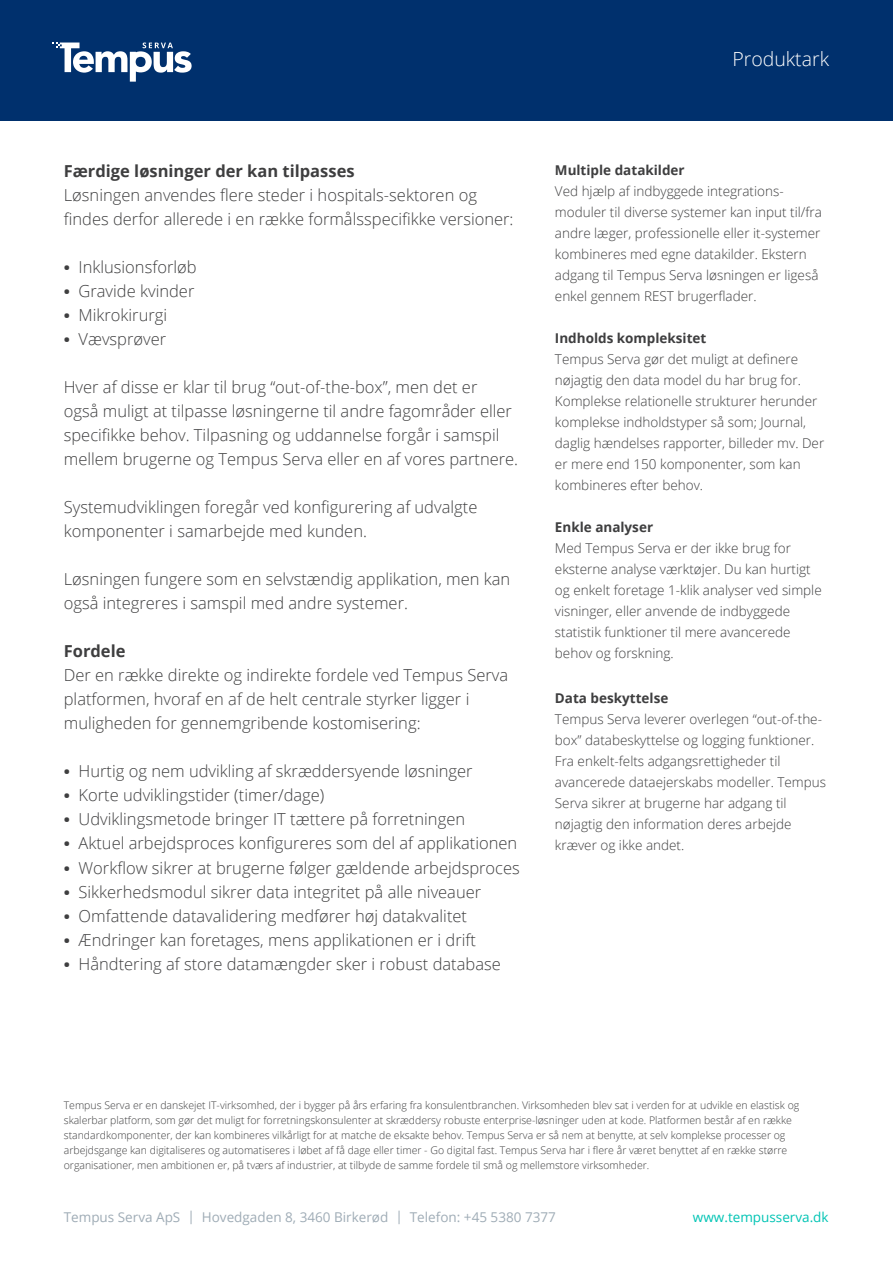
<style>
.page{position:relative;width:893px;height:1263px;background:#fff}
.page>*{position:absolute;margin:0;border:0;box-sizing:border-box;transform-origin:0 0}
.t1{font:300 19.5px "Open Sans";color:#fff}
.t2{font:300 16.5px/24px "Open Sans";color:#3e3e3f}
.t3{font:700 16.5px "Open Sans";color:#3e3e3f}
.t4{font:300 13.5px/21px "Open Sans";color:#3e3e3f}
.t5{font:700 13.5px "Open Sans";color:#3e3e3f}
.t6{font:13.5px "Open Sans";color:#9facb6}
.t7{font:13.5px "Open Sans";color:#00c4b4}
.t8{font:300 10.5px/15px "Open Sans";color:#3e3e3f}
.s1{font-weight:700;font-size:14.85px}
</style>
<div class="page">
<div style="left:0;top:0;width:893px;height:120px;background:#00306d"></div>
<svg style="left:52px;top:43px;width:140px;height:39px"></svg>
<p class="t1" style="left:732px;top:46px;width:98px">Produktark</p>
<p class="t3" style="left:64px;top:160px;width:292px">Færdige løsninger der kan tilpasses</p>
<p class="t2" style="left:64px;top:183px;width:451px">Løsningen anvendes flere steder i hospitals-sektoren og findes derfor allerede i en række formålsspecifikke versioner:</p>
<p class="t2" style="left:64px;top:255px;width:134px"><span class="s1">•</span> Inklusionsforløb</p>
<p class="t2" style="left:64px;top:279px;width:132px"><span class="s1">•</span> Gravide kvinder</p>
<p class="t2" style="left:64px;top:303px;width:105px"><span class="s1">•</span> Mikrokirurgi</p>
<p class="t2" style="left:64px;top:327px;width:104px"><span class="s1">•</span> Vævsprøver</p>
<p class="t2" style="left:64px;top:375px;width:456px">Hver af disse er klar til brug “out-of-the-box”, men det er<br>også muligt at tilpasse løsningerne til andre fagområder eller specifikke behov. Tilpasning og uddannelse forgår i samspil mellem brugerne og Tempus Serva eller en af vores partnere.</p>
<p class="t2" style="left:64px;top:495px;width:415px">Systemudviklingen foregår ved konfigurering af udvalgte komponenter i samarbejde med kunden.</p>
<p class="t2" style="left:64px;top:567px;width:448px">Løsningen fungere som en selvstændig applikation, men kan også integreres i samspil med andre systemer.</p>
<p class="t3" style="left:64px;top:640px;width:63px">Fordele</p>
<p class="t2" style="left:64px;top:663px;width:446px">Der en række direkte og indirekte fordele ved Tempus Serva platformen, hvoraf en af de helt centrale styrker ligger i muligheden for gennemgribende kostomisering:</p>
<p class="t2" style="left:64px;top:759px;width:410px"><span class="s1">•</span> Hurtig og nem udvikling af skræddersyende løsninger</p>
<p class="t2" style="left:64px;top:783px;width:262px"><span class="s1">•</span> Korte udviklingstider (timer/dage)</p>
<p class="t2" style="left:64px;top:807px;width:403px"><span class="s1">•</span> Udviklingsmetode bringer IT tættere på forretningen</p>
<p class="t2" style="left:64px;top:831px;width:455px"><span class="s1">•</span> Aktuel arbejdsproces konfigureres som del af applikationen</p>
<p class="t2" style="left:64px;top:855px;width:458px"><span class="s1">•</span> Workflow sikrer at brugerne følger gældende arbejdsproces</p>
<p class="t2" style="left:64px;top:879px;width:419px"><span class="s1">•</span> Sikkerhedsmodul sikrer data integritet på alle niveauer</p>
<p class="t2" style="left:64px;top:903px;width:405px"><span class="s1">•</span> Omfattende datavalidering medfører høj datakvalitet</p>
<p class="t2" style="left:64px;top:927px;width:414px"><span class="s1">•</span> Ændringer kan foretages, mens applikationen er i drift</p>
<p class="t2" style="left:64px;top:951px;width:439px"><span class="s1">•</span> Håndtering af store datamængder sker i robust database</p>
<p class="t5" style="left:555px;top:161px;width:131px">Multiple datakilder</p>
<p class="t4" style="left:555px;top:180px;width:269px">Ved hjælp af indbyggede integrations&shy;moduler til diverse systemer kan input til/fra andre læger, professionelle eller it-systemer kombineres med egne datakilder. Ekstern adgang til Tempus Serva løsningen er ligeså enkel gennem REST brugerflader.</p>
<p class="t5" style="left:555px;top:329px;width:153px">Indholds kompleksitet</p>
<p class="t4" style="left:555px;top:348px;width:248px">Tempus Serva gør det muligt at definere nøjagtig den data model du har brug for.</p>
<p class="t4" style="left:555px;top:390px;width:271px">Komplekse relationelle strukturer herunder komplekse indholdstyper så som; Journal, daglig hændelses rapporter, billeder mv. Der er mere end 150 komponenter, som kan kombineres efter behov.</p>
<p class="t5" style="left:555px;top:518px;width:100px">Enkle analyser</p>
<p class="t4" style="left:555px;top:537px;width:268px">Med Tempus Serva er der ikke brug for eksterne analyse værktøjer. Du kan hurtigt og enkelt foretage 1-klik analyser ved simple visninger, eller anvende de indbyggede statistik funktioner til mere avancerede behov og forskning.</p>
<p class="t5" style="left:555px;top:689px;width:115px">Data beskyttelse</p>
<p class="t4" style="left:555px;top:708px;width:273px">Tempus Serva leverer overlegen “out-of-the&shy;box” databeskyttelse og logging funktioner.<br>Fra enkelt-felts adgangsrettigheder til avancerede dataejerskabs modeller. Tempus Serva sikrer at brugerne har adgang til nøjagtig den information deres arbejde kræver og ikke andet.</p>
<p class="t8" style="left:64px;top:1098px;width:737px">Tempus Serva er en danskejet IT-virksomhed, der i bygger på års erfaring fra konsulentbranchen. Virksomheden blev sat i verden for at udvikle en elastisk og skalerbar platform, som gør det muligt for forretningskonsulenter at skræddersy robuste enterprise-løsninger uden at kode. Platformen består af en række standardkomponenter, der kan kombineres vilkårligt for at matche de eksakte behov. Tempus Serva er så nem at benytte, at selv komplekse processer og arbejdsgange kan digitaliseres og automatiseres i løbet af få dage eller timer - Go digital fast. Tempus Serva har i flere år været benyttet af en række større organisationer, men ambitionen er, på tværs af industrier, at tilbyde de samme fordele til små og mellemstore virksomheder.</p>
<p class="t6" style="left:64px;top:1208px;width:494px">Tempus Serva ApS | Hovedgaden 8, 3460 Birkerød | Telefon: +45 5380 7377</p>
<p class="t7" style="left:693px;top:1208px;width:137px">www.tempusserva.dk</p>
</div>
